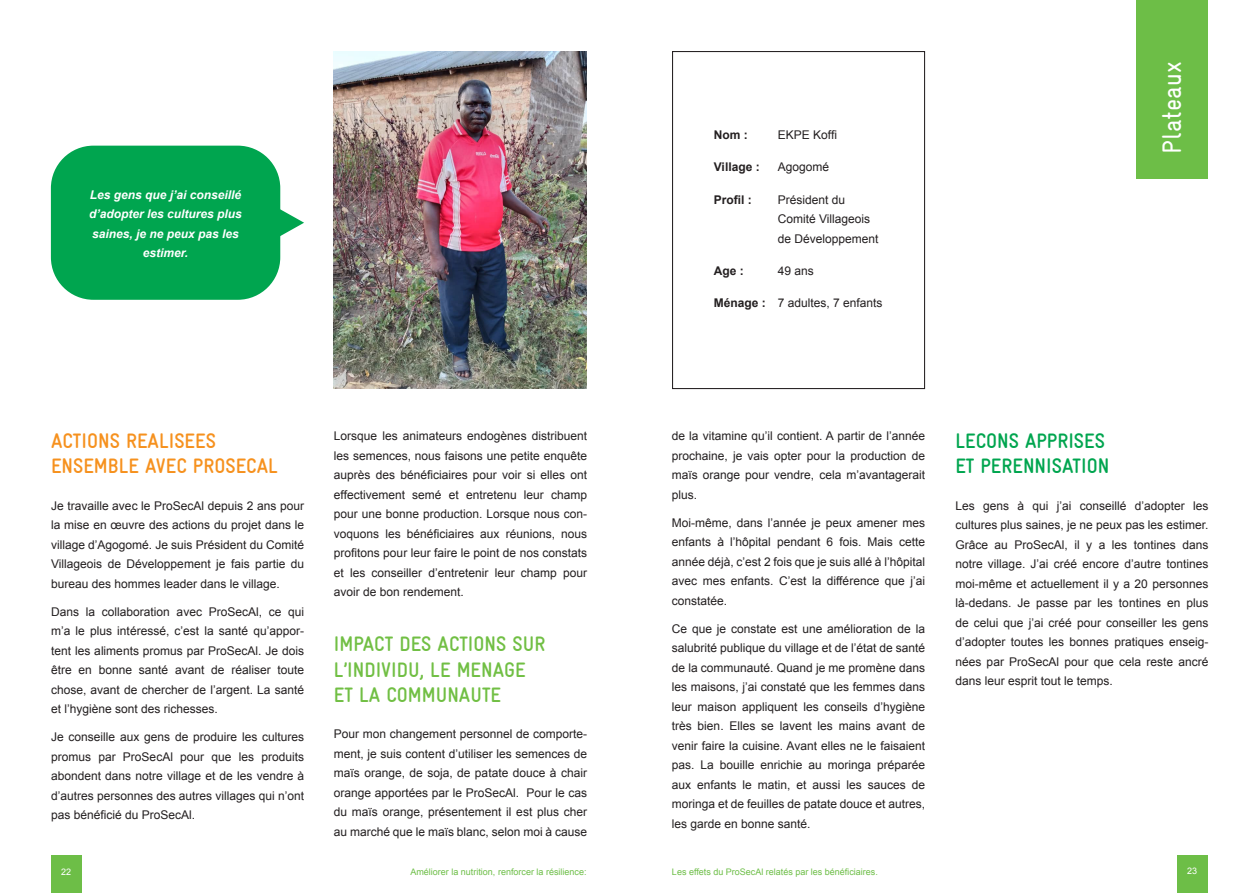
<style>
.page{position:relative;width:1259px;height:893px;background:#fff}
.page>*{position:absolute;margin:0;border:0;box-sizing:border-box;transform-origin:0 0}
.Titel{font:condensed 27px "GIZ Gravur TT";color:#fff}
.Heading_1_ohne_Numme{font:700 condensed 21px/25.2px "GIZ Gravur TT";color:#71bf44}
.Heading_1_ohne_Numme-2{font:700 condensed 21px/25.2px "GIZ Gravur TT";color:#f6911e}
.Heading_1_ohne_Numme-3{font:700 condensed 21px/25.2px "GIZ Gravur TT";color:#00a54f}
.Text{font:12px/19.5px "Arial";color:#231f20;text-align:justify}
.Text_Kästchen{font:12px/19.5px "Arial";color:#231f20}
.Text_kursiv{font:italic 700 12px/19.5px "Arial";color:#fff;text-align:center}
.Text_Kästchen-2{font:700 12px "Arial";color:#231f20}
.t1{font:9px "Arial";color:#6dbe47}
.t2{font:9px "Arial";color:#fff}
.s1{font-weight:700}
</style>
<div class="page">
<div style="left:51px;top:856px;width:30px;height:37px;background:#6dbe47"></div>
<div style="left:1177px;top:856px;width:30px;height:37px;background:#6dbe47"></div>
<div style="left:1136px;top:0;width:72px;height:179px;background:#6dbe47"></div>
<div style="left:672px;top:51px;width:253px;height:338px;border:1px solid #231f20"></div>
<div style="left:51px;top:146px;width:229px;height:154px;background:#00a54f;border-radius:43px"></div>
<svg style="left:280px;top:202px;width:24px;height:41px"></svg>
<img style="left:334px;top:51px;width:253px;height:337px">
<p class="Text_kursiv" style="left:89px;top:185px;width:154px">Les gens que j’ai conseillé d’adopter les cultures plus saines, je ne peux pas les estimer.</p>
<p class="Heading_1_ohne_Numme-2" style="left:51px;top:428px;width:228px">ACTIONS REALISEES<br>ENSEMBLE AVEC PROSECAL</p>
<p class="Text" style="left:51px;top:496px;width:255px">Je travaille avec le ProSecAl depuis 2 ans pour la mise en œuvre des actions du projet dans le village d’Agogomé. Je suis Président du Comité Villageois de Développement je fais partie du bureau des hommes leader dans le village.</p>
<p class="Text" style="left:51px;top:602px;width:255px">Dans la collaboration avec ProSecAl, ce qui m’a le plus intéressé, c’est la santé qu’appor&shy;tent les aliments promus par ProSecAl. Je dois être en bonne santé avant de réaliser toute chose, avant de chercher de l’argent. La santé et l’hygiène sont des richesses.</p>
<p class="Text" style="left:51px;top:727px;width:255px">Je conseille aux gens de produire les cultures promus par ProSecAl pour que les produits abondent dans notre village et de les vendre à d’autres personnes des autres villages qui n’ont pas bénéficié du ProSecAl.</p>
<p class="Text" style="left:334px;top:426px;width:255px">Lorsque les animateurs endogènes distribuent les semences, nous faisons une petite enquête auprès des bénéficiaires pour voir si elles ont effectivement semé et entretenu leur champ pour une bonne production. Lorsque nous con&shy;voquons les bénéficiaires aux réunions, nous profitons pour leur faire le point de nos constats et les conseiller d’entretenir leur champ pour avoir de bon rendement.</p>
<p class="Heading_1_ohne_Numme" style="left:334px;top:632px;width:213px">IMPACT DES ACTIONS SUR<br>L’INDIVIDU, LE MENAGE<br>ET LA COMMUNAUTE</p>
<p class="Text" style="left:334px;top:724px;width:255px">Pour mon changement personnel de comporte&shy;ment, je suis content d’utiliser les semences de maïs orange, de soja, de patate douce à chair orange apportées par le ProSecAl. Pour le cas du maïs orange, présentement il est plus cher au marché que le maïs blanc, selon moi à cause</p>
<p class="Text_Kästchen-2" style="left:714px;top:127px;width:35px">Nom :</p>
<p class="Text_Kästchen" style="left:777px;top:125px;width:61px">EKPE Koffi</p>
<p class="Text_Kästchen-2" style="left:714px;top:159px;width:47px">Village :</p>
<p class="Text_Kästchen" style="left:777px;top:158px;width:53px">Agogomé</p>
<p class="Text_Kästchen-2" style="left:714px;top:192px;width:40px">Profil :</p>
<p class="Text_Kästchen" style="left:777px;top:190px;width:102px">Président du<br>Comité Villageois de Développement</p>
<p class="Text_Kästchen-2" style="left:714px;top:263px;width:31px">Age :</p>
<p class="Text_Kästchen" style="left:777px;top:261px;width:38px">49 ans</p>
<p class="Text_Kästchen" style="left:714px;top:293px;width:170px"><span class="s1">Ménage :</span> 7 adultes, 7 enfants</p>
<p class="Titel" style="left:1157px;top:154px;width:94px;rotate:-90deg">Plateaux</p>
<p class="Text" style="left:672px;top:426px;width:255px">de la vitamine qu’il contient. A partir de l’année prochaine, je vais opter pour la production de maïs orange pour vendre, cela m’avantagerait plus.</p>
<p class="Text" style="left:672px;top:513px;width:255px">Moi-même, dans l’année je peux amener mes enfants à l’hôpital pendant 6 fois. Mais cette année déjà, c’est 2 fois que je suis allé à l’hôpital avec mes enfants. C’est la différence que j’ai constatée.</p>
<p class="Text" style="left:672px;top:619px;width:255px">Ce que je constate est une amélioration de la salubrité publique du village et de l’état de santé de la communauté. Quand je me promène dans les maisons, j’ai constaté que les femmes dans leur maison appliquent les conseils d’hygiène très bien. Elles se lavent les mains avant de venir faire la cuisine. Avant elles ne le faisaient pas. La bouille enrichie au moringa préparée aux enfants le matin, et aussi les sauces de moringa et de feuilles de patate douce et autres, les garde en bonne santé.</p>
<p class="Heading_1_ohne_Numme-3" style="left:955px;top:428px;width:155px">LECONS APPRISES<br>ET PERENNISATION</p>
<p class="Text" style="left:955px;top:496px;width:255px">Les gens à qui j’ai conseillé d’adopter les cultures plus saines, je ne peux pas les estimer.<br>Grâce au ProSecAl, il y a les tontines dans notre village. J’ai créé encore d’autre tontines moi-même et actuellement il y a 20 personnes là-dedans. Je passe par les tontines en plus de celui que j’ai créé pour conseiller les gens d’adopter toutes les bonnes pratiques enseig&shy;nées par ProSecAl pour que cela reste ancré dans leur esprit tout le temps.</p>
<p class="t2" style="left:61px;top:865px;width:12px">22</p>
<p class="t1" style="left:410px;top:865px;width:178px">Améliorer la nutrition, renforcer la résilience:</p>
<p class="t1" style="left:672px;top:866px;width:207px">Les effets du ProSecAl relatés par les bénéficiaires.</p>
<p class="t2" style="left:1187px;top:865px;width:12px">23</p>
</div>
